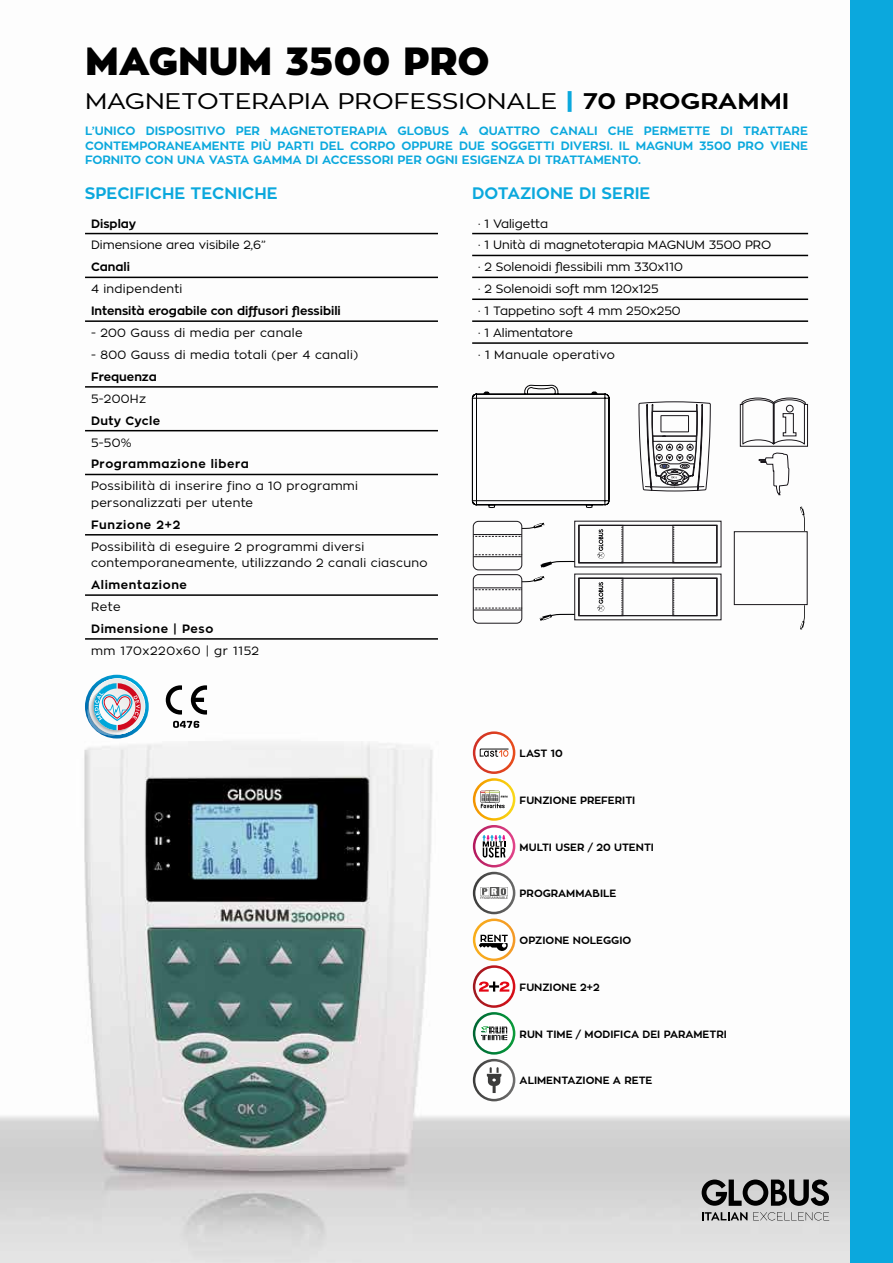
<style>
.page{position:relative;width:893px;height:1263px;background:#fff}
.page>*{position:absolute;margin:0;border:0;box-sizing:border-box;transform-origin:0 0}
.t1{font:900 39px "Zona Pro";color:#000}
.t2{font:22.5px "Zona Pro";color:#000;scale:1.14 1}
.t3{font:700 16.5px "Zona Pro";color:#0ba8dd}
.t4{font:12px/16.5px "Zona Pro";letter-spacing:.025em;color:#000}
.t5{font:700 12px/14.4px "Zona Pro";color:#0ba8dd;text-align:justify}
.t6{font:12px/21.9px "Zona Pro";color:#000}
.t7{font:700 12px "Zona Pro";letter-spacing:.05em;color:#000}
.t8{font:700 12px "Zona Pro";color:#000}
.t9{font:12px "Zona Pro";letter-spacing:.05em;color:#000}
.t10{font:700 12px "Zona Pro";letter-spacing:.025em;color:#000}
.t11{font:700 10.5px "Zona Pro";color:#000}
.s1{font-weight:900;color:#0ba8dd}
.s2{font-weight:700}
</style>
<div class="page">
<img style="left:0;top:232px;width:850px;height:1031px">
<div style="left:850px;top:0;width:43px;height:1263px;background:#0ba8dd"></div>
<svg style="left:702px;top:1212px;width:45px;height:8px"></svg>
<svg style="left:753px;top:1212px;width:76px;height:8px"></svg>
<svg style="left:702px;top:1179px;width:127px;height:27px"></svg>
<svg style="left:85px;top:675px;width:64px;height:63px"></svg>
<svg style="left:191px;top:685px;width:16px;height:29px"></svg>
<svg style="left:166px;top:685px;width:16px;height:29px"></svg>
<svg style="left:173px;top:721px;width:26px;height:7px"></svg>
<svg style="left:739px;top:397px;width:69px;height:99px"></svg>
<div style="left:578px;top:525px;width:45px;height:38px;border:1px solid #1a171b"></div>
<svg style="left:621px;top:525px;width:2px;height:37px"></svg>
<div style="left:672px;top:525px;width:45px;height:38px;border:1px solid #1a171b"></div>
<div style="left:578px;top:578px;width:45px;height:38px;border:1px solid #1a171b"></div>
<svg style="left:621px;top:578px;width:2px;height:37px"></svg>
<div style="left:672px;top:578px;width:45px;height:38px;border:1px solid #1a171b"></div>
<svg style="left:540px;top:614px;width:35px;height:7px"></svg>
<svg style="left:638px;top:333px;width:73px;height:306px"></svg>
<svg style="left:598px;top:582px;width:6px;height:29px"></svg>
<div style="left:473px;top:521px;width:49px;height:49px;border:1px solid #1a171b;border-radius:5px"></div>
<svg style="left:522px;top:576px;width:22px;height:6px"></svg>
<div style="left:473px;top:574px;width:49px;height:50px;border:1px solid #1a171b;border-radius:5px"></div>
<hr style="left:473px;top:610px;width:49px;height:1px;background:#1a171b">
<hr style="left:473px;top:587px;width:49px;height:1px;background:#1a171b">
<svg style="left:473px;top:589px;width:49px;height:1px"></svg>
<svg style="left:473px;top:608px;width:49px;height:1px"></svg>
<hr style="left:85px;top:233px;width:353px;height:1px;background:#000">
<hr style="left:85px;top:277px;width:353px;height:1px;background:#000">
<hr style="left:85px;top:320px;width:353px;height:2px;background:#000">
<hr style="left:85px;top:386px;width:353px;height:2px;background:#000">
<hr style="left:85px;top:430px;width:353px;height:1px;background:#000">
<hr style="left:85px;top:474px;width:353px;height:1px;background:#000">
<hr style="left:85px;top:534px;width:353px;height:1px;background:#000">
<hr style="left:85px;top:594px;width:353px;height:2px;background:#000">
<hr style="left:85px;top:638px;width:353px;height:2px;background:#000">
<hr style="left:472px;top:255px;width:336px;height:1px;background:#000">
<hr style="left:472px;top:277px;width:336px;height:1px;background:#000">
<hr style="left:472px;top:298px;width:336px;height:2px;background:#000">
<hr style="left:472px;top:320px;width:336px;height:2px;background:#000">
<hr style="left:472px;top:342px;width:336px;height:2px;background:#000">
<hr style="left:472px;top:233px;width:336px;height:1px;background:#000">
<svg style="left:473px;top:731px;width:42px;height:43px"></svg>
<svg style="left:475px;top:734px;width:38px;height:37px"></svg>
<svg style="left:473px;top:778px;width:42px;height:43px"></svg>
<svg style="left:475px;top:781px;width:38px;height:37px"></svg>
<svg style="left:473px;top:872px;width:42px;height:42px"></svg>
<svg style="left:475px;top:874px;width:38px;height:38px"></svg>
<svg style="left:473px;top:825px;width:42px;height:42px"></svg>
<svg style="left:475px;top:827px;width:38px;height:38px"></svg>
<svg style="left:472px;top:384px;width:138px;height:184px"></svg>
<svg style="left:800px;top:506px;width:5px;height:25px"></svg>
<svg style="left:800px;top:605px;width:5px;height:25px"></svg>
<div style="left:734px;top:531px;width:74px;height:74px;border:1px solid #1a171b"></div>
<svg style="left:473px;top:918px;width:42px;height:43px"></svg>
<svg style="left:473px;top:1012px;width:42px;height:42px"></svg>
<svg style="left:475px;top:1014px;width:38px;height:38px"></svg>
<svg style="left:473px;top:1059px;width:42px;height:42px"></svg>
<svg style="left:475px;top:1061px;width:38px;height:38px"></svg>
<svg style="left:473px;top:965px;width:42px;height:43px"></svg>
<svg style="left:475px;top:968px;width:38px;height:37px"></svg>
<h1 class="t1" style="left:85px;top:35px;width:406px">MAGNUM 3500 PRO</h1>
<h2 class="t2" style="left:85px;top:86px;width:619px">MAGNETOTERAPIA PROFESSIONALE <span class="s1">|</span> <span class="s2">70 PROGRAMMI</span></h2>
<p class="t5" style="left:85px;top:124px;width:724px">L’UNICO DISPOSITIVO PER MAGNETOTERAPIA GLOBUS A QUATTRO CANALI CHE PERMETTE DI TRATTARE CONTEMPORANEAMENTE PIÙ PARTI DEL CORPO OPPURE DUE SOGGETTI DIVERSI. IL MAGNUM 3500 PRO VIENE FORNITO CON UNA VASTA GAMMA DI ACCESSORI PER OGNI ESIGENZA DI TRATTAMENTO.</p>
<h3 class="t3" style="left:85px;top:182px;width:194px">SPECIFICHE TECNICHE</h3>
<h3 class="t3" style="left:472px;top:182px;width:180px">DOTAZIONE DI SERIE</h3>
<p class="t8" style="left:91px;top:215px;width:47px">Display</p>
<p class="t6" style="left:91px;top:234px;width:176px">Dimensione area visibile 2,6”</p>
<p class="t10" style="left:91px;top:259px;width:41px">Canali</p>
<p class="t4" style="left:91px;top:281px;width:93px">4 indipendenti</p>
<p class="t8" style="left:91px;top:303px;width:251px">Intensità erogabile con diffusori flessibili</p>
<p class="t4" style="left:91px;top:324px;width:213px">- 200 Gauss di media per canale</p>
<p class="t4" style="left:91px;top:346px;width:269px">- 800 Gauss di media totali (per 4 canali)</p>
<p class="t8" style="left:91px;top:369px;width:67px">Frequenza</p>
<p class="t4" style="left:91px;top:390px;width:57px">5-200Hz</p>
<p class="t10" style="left:91px;top:413px;width:71px">Duty Cycle</p>
<p class="t4" style="left:91px;top:434px;width:42px">5-50%</p>
<p class="t7" style="left:91px;top:456px;width:159px">Programmazione libera</p>
<p class="t4" style="left:91px;top:478px;width:268px">Possibilità di inserire fino a 10 programmi personalizzati per utente</p>
<p class="t7" style="left:91px;top:517px;width:91px">Funzione 2+2</p>
<p class="t4" style="left:91px;top:538px;width:338px">Possibilità di eseguire 2 programmi diversi contemporaneamente, utilizzando 2 canali ciascuno</p>
<p class="t7" style="left:91px;top:577px;width:97px">Alimentazione</p>
<p class="t4" style="left:91px;top:598px;width:31px">Rete</p>
<p class="t7" style="left:91px;top:621px;width:124px">Dimensione | Peso</p>
<p class="t9" style="left:91px;top:643px;width:170px">mm 170x220x60 | gr 1152</p>
<p class="t6" style="left:478px;top:212px;width:295px">· 1 Valigetta<br>· 1 Unità di magnetoterapia MAGNUM 3500 PRO · 2 Solenoidi flessibili mm 330x110<br>· 2 Solenoidi soft mm 120x125<br>· 1 Tappetino soft 4 mm 250x250<br>· 1 Alimentatore<br>· 1 Manuale operativo</p>
<p class="t11" style="left:520px;top:746px;width:45px">LAST 10</p>
<p class="t11" style="left:520px;top:793px;width:117px">FUNZIONE PREFERITI</p>
<p class="t11" style="left:520px;top:840px;width:136px">MULTI USER / 20 UTENTI</p>
<p class="t11" style="left:520px;top:887px;width:98px">PROGRAMMABILE</p>
<p class="t11" style="left:520px;top:933px;width:113px">OPZIONE NOLEGGIO</p>
<p class="t11" style="left:520px;top:980px;width:82px">FUNZIONE 2+2</p>
<p class="t11" style="left:520px;top:1027px;width:209px">RUN TIME / MODIFICA DEI PARAMETRI</p>
<p class="t11" style="left:520px;top:1073px;width:134px">ALIMENTAZIONE A RETE</p>
</div>
